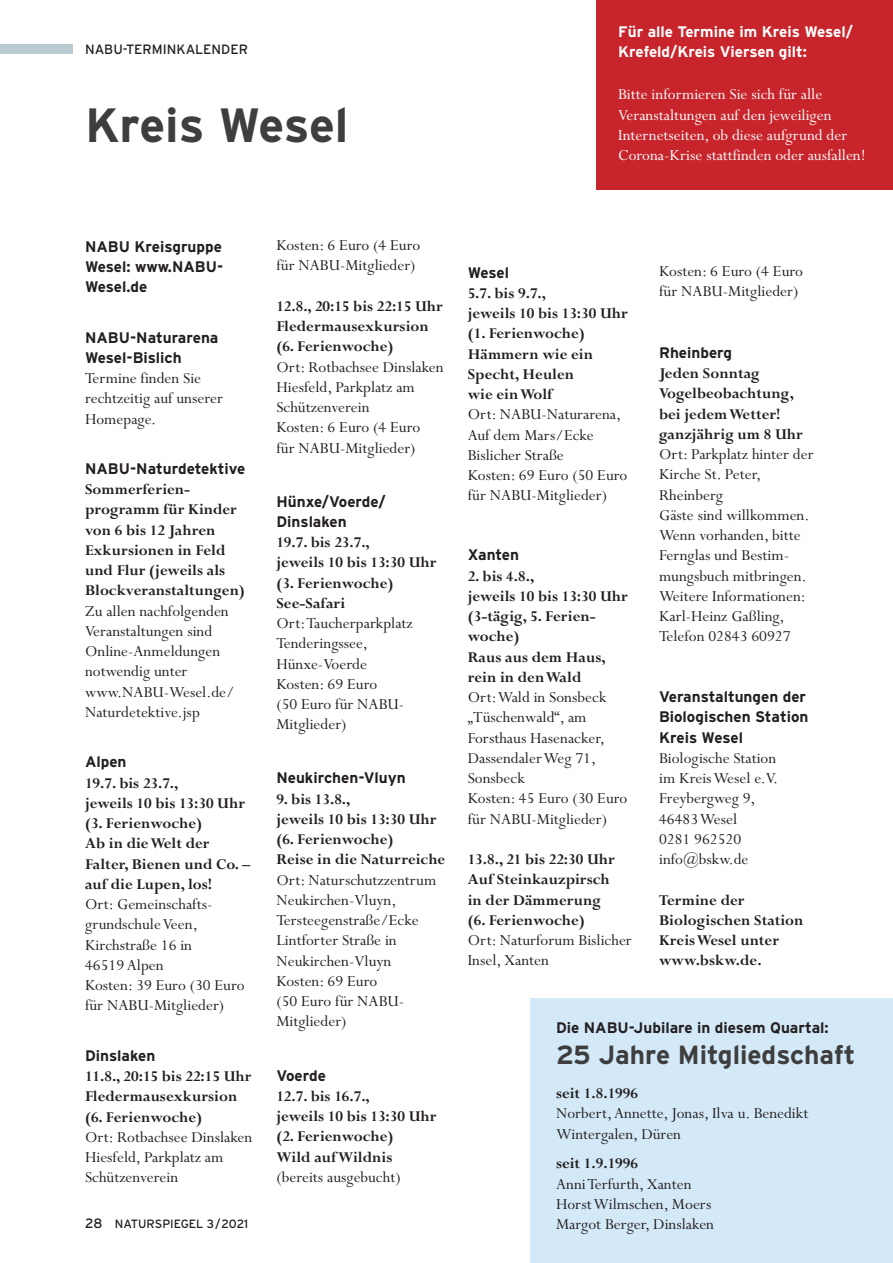
<style>
.page{position:relative;width:893px;height:1263px;background:#fff}
.page>*{position:absolute;margin:0;border:0;box-sizing:border-box;transform-origin:0 0}
.t1{font:700 48px "Interstate";letter-spacing:-.005em;color:#3e3e3f}
.t2{font:700 26.25px "Interstate";color:#3e3e3f}
.t3{font:17.1px/20.2px "Perpetua";color:#231f20}
.t4{font:17.1px/20.2px "Perpetua";color:#fff}
.t5{font:700 16.5px/20.2px "Perpetua";color:#231f20}
.t6{font:700 15.3px/20.2px "Interstate";color:#231f20}
.t7{font:700 15.3px/20.2px "Interstate";color:#fff}
.t8{font:13.5px "Interstate";color:#231f20}
.t9{font:12px "Interstate";color:#231f20}
.s1{font-size:13.5px}
</style>
<div class="page">
<div style="left:0;top:45px;width:72px;height:9px;background:#bacad2"></div>
<div style="left:530px;top:998px;width:363px;height:265px;background:#d4e9f7"></div>
<div style="left:596px;top:0;width:297px;height:190px;background:#c8242b"></div>
<p class="t8" style="left:85px;top:44px;width:165px">NABU-TERMINKALENDER</p>
<h1 class="t1" style="left:85px;top:107px;width:265px">Kreis Wesel</h1>
<p class="t7" style="left:618px;top:22px;width:236px">Für alle Termine im Kreis Wesel/<br>Krefeld/Kreis Viersen gilt:</p>
<p class="t4" style="left:618px;top:86px;width:249px">Bitte informieren Sie sich für alle Veranstaltungen auf den jeweiligen Internetseiten, ob diese aufgrund der Corona-Krise stattfinden oder ausfallen!</p>
<p class="t6" style="left:85px;top:237px;width:140px;text-align:justify">NABU Kreisgruppe Wesel: www.NABU-Wesel.de</p>
<p class="t6" style="left:85px;top:328px;width:135px">NABU-Naturarena<br>Wesel-Bislich</p>
<p class="t3" style="left:85px;top:370px;width:139px">Termine finden Sie rechtzeitig auf unserer<br>Homepage.</p>
<p class="t6" style="left:85px;top:460px;width:162px">NABU-Naturdetektive</p>
<p class="t5" style="left:85px;top:481px;width:161px">Sommerferien&shy;programm für Kinder von 6 bis 12 Jahren<br>Exkursionen in Feld und Flur (jeweils als<br>Block veranstaltungen)</p>
<p class="t3" style="left:85px;top:603px;width:151px">Zu allen nachfolgenden<br>Veranstaltungen sind<br>On line-Anmeldungen notwendig unter www.NABU-Wesel.de/<br>Naturdetektive.jsp</p>
<p class="t6" style="left:85px;top:753px;width:43px">Alpen</p>
<p class="t5" style="left:85px;top:775px;width:167px">19.7. bis 23.7.,<br>jeweils 10 bis 13:30 Uhr (3. Ferienwoche)<br>Ab in die Welt der<br>Falter, Bienen und Co. – auf die Lupen, los!</p>
<p class="t3" style="left:85px;top:896px;width:161px">Ort: Gemeinschafts - grundschule Veen,<br>Kirchstraße 16 in<br>46519 Alpen<br>Kosten: 39 Euro (30 Euro für NABU-Mitglieder)</p>
<p class="t6" style="left:85px;top:1046px;width:72px">Dinslaken</p>
<p class="t5" style="left:85px;top:1068px;width:168px">11.8., 20:15 bis 22:15 Uhr<br>Fledermausexkursion (6. Ferienwoche)</p>
<p class="t3" style="left:85px;top:1129px;width:169px">Ort: Rotbachsee Dinslaken<br>Hiesfeld, Parkplatz am<br>Schützenverein</p>
<p class="t9" style="left:85px;top:1219px;width:165px"><span class="s1">28</span> NATURSPIEGEL 3/2021</p>
<p class="t3" style="left:276px;top:237px;width:145px">Kosten: 6 Euro (4 Euro für NABU-Mitglieder)</p>
<p class="t5" style="left:276px;top:298px;width:168px">12.8., 20:15 bis 22:15 Uhr<br>Fledermausexkursion (6. Ferienwoche)</p>
<p class="t3" style="left:276px;top:359px;width:169px">Ort: Rotbachsee Dinslaken<br>Hiesfeld, Parkplatz am<br>Schützenverein<br>Kosten: 6 Euro (4 Euro<br>für NABU-Mitglieder)</p>
<p class="t6" style="left:276px;top:492px;width:111px">Hünxe/Voerde/<br>Dinslaken</p>
<p class="t5" style="left:276px;top:534px;width:162px">19.7. bis 23.7.,<br>jeweils 10 bis 13:30 Uhr (3. Ferienwoche)<br>See-Safari</p>
<p class="t3" style="left:276px;top:615px;width:138px">Ort: Taucherparkplatz<br>Tenderingssee,<br>Hünxe-Voerde<br>Kosten: 69 Euro<br>(50 Euro für NABU-<br>Mitglieder)</p>
<p class="t6" style="left:276px;top:769px;width:131px">Neukirchen-Vluyn</p>
<p class="t5" style="left:276px;top:791px;width:170px">9. bis 13.8.,<br>jeweils 10 bis 13:30 Uhr (6. Ferienwoche)<br>Reise in die Naturreiche</p>
<p class="t3" style="left:276px;top:872px;width:161px">Ort: Naturschutzzentrum<br>Neukirchen-Vluyn,<br>Tersteegenstraße/Ecke<br>Lintforter Straße in<br>Neukirchen-Vluyn<br>Kosten: 69 Euro<br>(50 Euro für NABU-<br>Mitglieder)</p>
<p class="t6" style="left:276px;top:1066px;width:51px">Voerde</p>
<p class="t5" style="left:276px;top:1088px;width:162px">12.7. bis 16.7.,<br>jeweils 10 bis 13:30 Uhr (2. Ferienwoche)<br>Wild auf Wildnis</p>
<p class="t3" style="left:276px;top:1169px;width:126px">(bereits ausgebucht)</p>
<p class="t6" style="left:468px;top:263px;width:43px">Wesel</p>
<p class="t5" style="left:468px;top:285px;width:162px">5.7. bis 9.7.,<br>jeweils 10 bis 13:30 Uhr (1. Ferienwoche)<br>Hämmern wie ein<br>Specht, Heulen<br>wie ein Wolf</p>
<p class="t3" style="left:468px;top:406px;width:161px">Ort: NABU-Naturarena,<br>Auf dem Mars/Ecke<br>Bislicher Straße<br>Kosten: 69 Euro (50 Euro für NABU-Mitglieder)</p>
<p class="t6" style="left:468px;top:546px;width:53px">Xanten</p>
<p class="t5" style="left:468px;top:568px;width:162px">2. bis 4.8.,<br>jeweils 10 bis 13:30 Uhr (3-tägig, 5. Ferien - woche)<br>Raus aus dem Haus, rein in den Wald</p>
<p class="t3" style="left:468px;top:689px;width:161px">Ort: Wald in Sonsbeck „Tüschenwald“, am<br>Forsthaus Hasenacker,<br>Dassendaler Weg 71,<br>Sonsbeck<br>Kosten: 45 Euro (30 Euro für NABU-Mitglieder)</p>
<p class="t5" style="left:468px;top:851px;width:149px">13.8., 21 bis 22:30 Uhr<br>Auf Steinkauzpirsch in der Dämmerung (6. Ferienwoche)</p>
<p class="t3" style="left:468px;top:932px;width:166px">Ort: Naturforum Bislicher<br>Insel, Xanten</p>
<p class="t3" style="left:659px;top:263px;width:145px">Kosten: 6 Euro (4 Euro für NABU-Mitglieder)</p>
<p class="t6" style="left:659px;top:344px;width:75px">Rheinberg</p>
<p class="t5" style="left:659px;top:365px;width:145px">Jeden Sonntag<br>Vogelbeobachtung, bei jedem Wetter! ganzjährig um 8 Uhr</p>
<p class="t3" style="left:659px;top:446px;width:156px">Ort: Parkplatz hinter der<br>Kirche St. Peter,<br>Rheinberg<br>Gäste sind willkommen.<br>Wenn vorhanden, bitte<br>Fernglas und Bestim - mungsbuch mitbringen.<br>Weitere Informationen:<br>Karl-Heinz Gaßling,<br>Telefon 02843 60927</p>
<p class="t6" style="left:659px;top:688px;width:151px">Veranstaltungen der<br>Biologischen Station<br>Kreis Wesel</p>
<p class="t3" style="left:659px;top:750px;width:120px">Biologische Station im Kreis Wesel e.V.<br>Freybergweg 9,<br>46483 Wesel<br>0281 962520 info@bskw.de</p>
<p class="t5" style="left:659px;top:892px;width:146px">Termine der<br>Biologischen Station<br>Kreis Wesel unter www.bskw.de.</p>
<p class="t6" style="left:556px;top:1019px;width:274px">Die NABU-Jubilare in diesem Quartal:</p>
<h2 class="t2" style="left:556px;top:1045px;width:301px">25 Jahre Mitgliedschaft</h2>
<p class="t5" style="left:556px;top:1085px;width:83px">seit 1.8.1996</p>
<p class="t3" style="left:556px;top:1105px;width:254px">Norbert, Annette, Jonas, Ilva u. Benedikt<br>Wintergalen, Düren</p>
<p class="t5" style="left:556px;top:1155px;width:83px">seit 1.9.1996</p>
<p class="t3" style="left:556px;top:1175px;width:160px">Anni Terfurth, Xanten<br>Horst Wilmschen, Moers<br>Margot Berger, Dinslaken</p>
</div>
